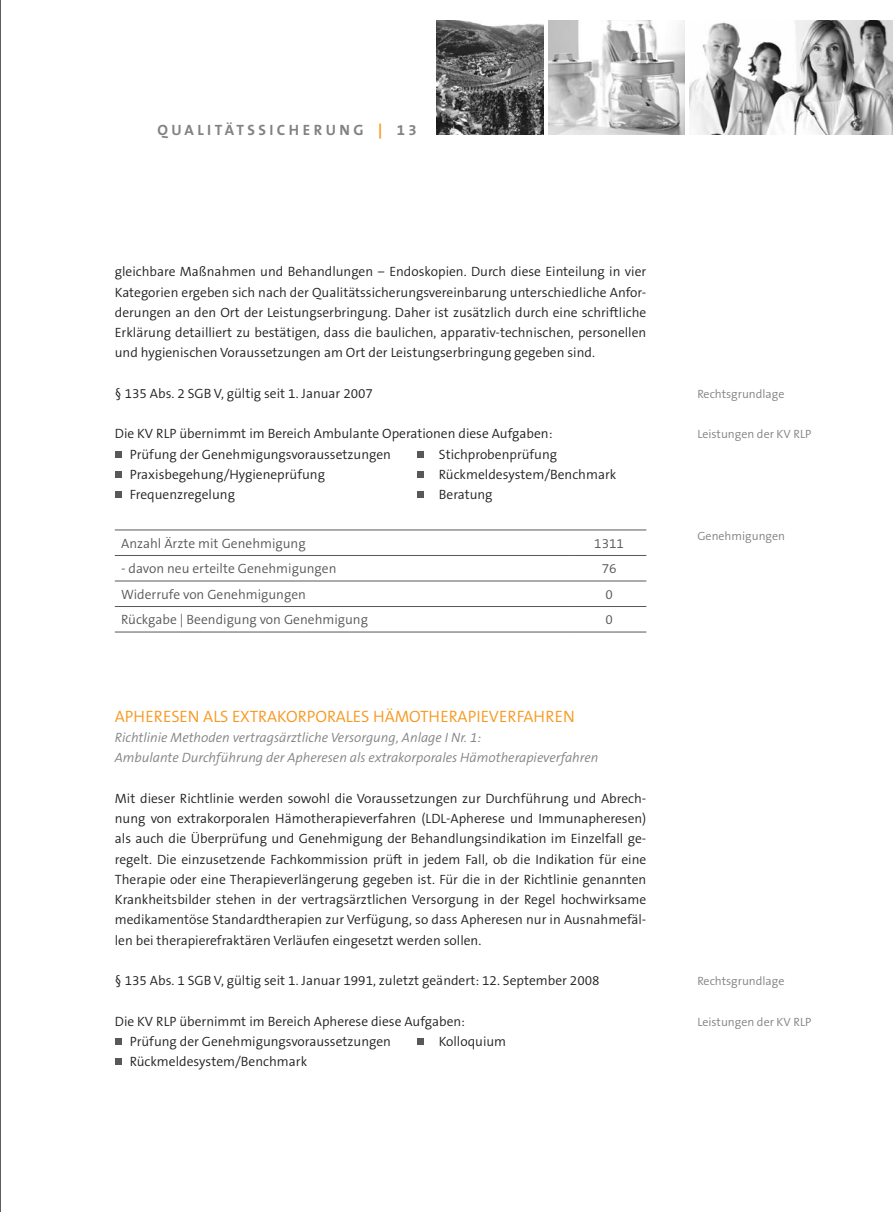
<style>
.page{position:relative;width:893px;height:1212px;background:#fff}
.page>*{position:absolute;margin:0;border:0;box-sizing:border-box;transform-origin:0 0}
.t1{font:300 16.5px "The Sans B4";color:#f7971d}
.t2{font:700 15px "The Sans B7";letter-spacing:.23em;color:#808285}
.t3{font:300 13.5px/20.2px "The Sans B4";color:#231f20;text-align:justify}
.t4{font:italic 300 13.5px/20.2px "The Sans B4";color:#808285}
.t5{font:300 13.5px "The Sans B4";color:#57585a}
.t6{font:300 12px "The Sans B4";color:#808285}
.s1{color:#f7971d}
</style>
<div class="page">
<hr style="left:0;top:0;width:1px;height:1212px;background:#231f20">
<img style="left:690px;top:20px;width:203px;height:114px">
<img style="left:549px;top:20px;width:136px;height:114px">
<img style="left:437px;top:20px;width:106px;height:114px">
<div style="left:115px;top:451px;width:7px;height:6px;background:#57585a"></div>
<div style="left:417px;top:451px;width:7px;height:6px;background:#57585a"></div>
<div style="left:115px;top:471px;width:7px;height:7px;background:#57585a"></div>
<div style="left:417px;top:471px;width:7px;height:7px;background:#57585a"></div>
<div style="left:115px;top:491px;width:7px;height:7px;background:#57585a"></div>
<div style="left:417px;top:491px;width:7px;height:7px;background:#57585a"></div>
<hr style="left:115px;top:555px;width:457px;height:1px;background:#57585a">
<hr style="left:572px;top:555px;width:74px;height:1px;background:#57585a">
<hr style="left:115px;top:581px;width:457px;height:1px;background:#57585a">
<hr style="left:572px;top:581px;width:74px;height:1px;background:#57585a">
<hr style="left:115px;top:606px;width:457px;height:1px;background:#57585a">
<hr style="left:572px;top:606px;width:74px;height:1px;background:#57585a">
<hr style="left:115px;top:530px;width:457px;height:1px;background:#57585a">
<hr style="left:572px;top:530px;width:74px;height:1px;background:#57585a">
<hr style="left:115px;top:632px;width:457px;height:1px;background:#57585a">
<hr style="left:572px;top:632px;width:74px;height:1px;background:#57585a">
<div style="left:115px;top:1038px;width:7px;height:7px;background:#57585a"></div>
<div style="left:417px;top:1038px;width:7px;height:7px;background:#57585a"></div>
<div style="left:115px;top:1058px;width:7px;height:7px;background:#57585a"></div>
<p class="t2" style="left:157px;top:121px;width:261px">QUALITÄTSSICHERUNG <span class="s1">|</span> 13</p>
<p class="t3" style="left:115px;top:262px;width:533px">gleichbare Maßnahmen und Behandlungen − E ndoskopien. Durch diese Einteilung in vier Kategorien ergeben sich nach der Qualitätssicherungsvereinbarung unterschiedliche Anfor&shy;derungen an den Ort der Leistungserbringung. Daher ist zusätzlich durch eine schriftliche E rklärung detailliert zu bestätigen, dass die baulichen, apparativ-technischen, personellen und hygienischen Voraussetzungen am Ort der Leistungserbringung gegeben sind.</p>
<p class="t3" style="left:115px;top:383px;width:260px">§ 135 Abs. 2 SGB V, gültig seit 1. Januar 2007</p>
<p class="t3" style="left:130px;top:424px;width:424px;text-indent:-15px">Die KV RLP übernimmt im Bereich Ambulante Operationen diese Aufgaben:<br>Prüfung der Genehmigungsvoraussetzungen</p>
<p class="t3" style="left:424px;top:444px;width:135px">Stichprobenprüfung</p>
<p class="t3" style="left:130px;top:464px;width:197px">Praxisbegehung/Hygieneprüfung</p>
<p class="t3" style="left:439px;top:464px;width:179px">Rückmeldesystem/Benchmark</p>
<p class="t3" style="left:130px;top:485px;width:107px">Frequenzregelung</p>
<p class="t3" style="left:424px;top:485px;width:70px">Beratung</p>
<p class="t5" style="left:121px;top:536px;width:186px">Anzahl Ärzte mit Genehmigung</p>
<p class="t5" style="left:594px;top:536px;width:31px">1311</p>
<p class="t5" style="left:121px;top:561px;width:217px">- davon neu erteilte Genehmigungen</p>
<p class="t5" style="left:602px;top:561px;width:16px">76</p>
<p class="t5" style="left:121px;top:587px;width:186px">Widerrufe von Genehmigungen</p>
<p class="t5" style="left:605px;top:587px;width:9px">0</p>
<p class="t5" style="left:121px;top:612px;width:248px">Rückgabe | Beendigung von Genehmigung</p>
<p class="t5" style="left:605px;top:612px;width:9px">0</p>
<p class="t1" style="left:115px;top:707px;width:147px">Apheresen als extrak</p>
<p class="t1" style="left:286px;top:707px;width:290px">orporales Hämotherapieverfahren</p>
<p class="t4" style="left:115px;top:728px;width:485px">Richtlinie Methoden vertragsärztliche Versorgung, Anlage I Nr. 1:<br>Ambulante Durchführung der Apheresen als extrakorporales Hämotherapieverfahren</p>
<p class="t3" style="left:115px;top:788px;width:533px">Mit dieser Richtlinie werden sowohl die Voraussetzungen zur Durchführung und Abrech&shy;nung von extrakorporalen Hämotherapieverfahren (LDL-Apherese und I mmunapheresen) als auch die Überprüfung und Genehmigung der Behandlungsindikation im Einzelfall ge&shy;regelt. Die einzusetzende Fachkommission prüft in jedem Fall, ob die I ndikation für eine Therapie oder eine Therapieverlängerung gegeben ist. Für die in der Richtlinie genannten Krankheitsbilder stehen in der vertragsärztlichen Versorgung in der Regel hochwirksame medikamentöse Standardtherapien zur Verfügung, so dass Apheresen nur in Ausnahmefäl&shy;len bei therapierefraktären Verläufen eingesetzt werden sollen.</p>
<p class="t3" style="left:115px;top:971px;width:486px">§ 135 Abs. 1 SGB V, gültig seit 1. Januar 1991, zuletzt geändert: 12. September 2008</p>
<p class="t3" style="left:130px;top:1011px;width:337px;text-indent:-15px">Die KV RLP übernimmt im Bereich Apherese diese Aufgaben:<br>Prüfung der Genehmigungsvoraussetzungen</p>
<p class="t3" style="left:439px;top:1031px;width:69px">Kolloquium</p>
<p class="t3" style="left:130px;top:1052px;width:179px">Rückmeldesystem/Benchmark</p>
<p class="t6" style="left:697px;top:387px;width:89px">Rechtsgrundlage</p>
<p class="t6" style="left:697px;top:428px;width:116px">Leistungen der KV RLP</p>
<p class="t6" style="left:697px;top:529px;width:89px">Genehmigungen</p>
<p class="t6" style="left:697px;top:974px;width:89px">Rechtsgrundlage</p>
<p class="t6" style="left:697px;top:1015px;width:116px">Leistungen der KV RLP</p>
</div>
